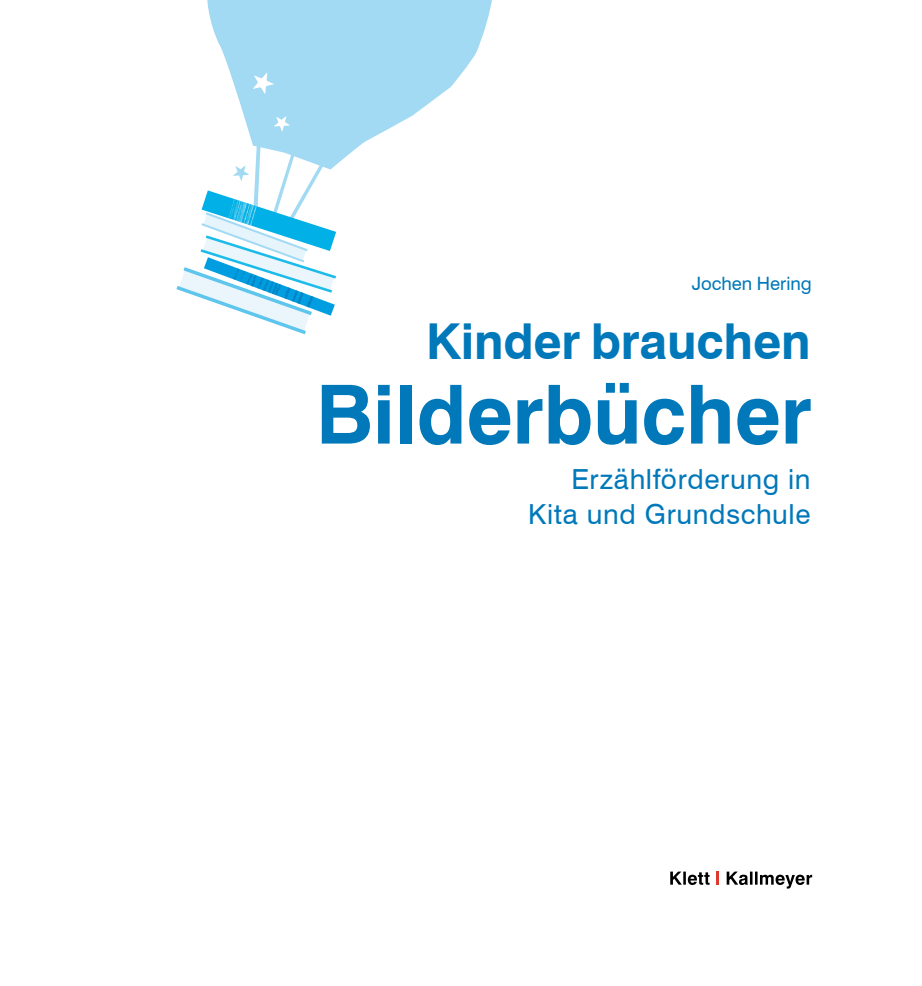
<style>
.page{position:relative;width:922px;height:986px;background:#fff}
.page>*{position:absolute;margin:0;border:0;box-sizing:border-box;transform-origin:0 0}
.t1{font:700 81.6px "Swiss 721 BT";letter-spacing:-.005em;color:#0078b9}
.t2{font:700 49.5px "Swiss 721 BT";letter-spacing:-.005em;color:#0078b9}
.t3{font:27.6px/35.4px "Swiss 721 BT";letter-spacing:.02em;color:#0078b9;text-align:right}
.t4{font:18.45px "Swiss 721 BT";color:#0078b9}
</style>
<div class="page">
<svg style="left:670px;top:871px;width:39px;height:14px"></svg>
<svg style="left:716px;top:871px;width:3px;height:13px"></svg>
<svg style="left:726px;top:871px;width:86px;height:17px"></svg>
<svg style="left:207px;top:0;width:285px;height:165px;fill:#a2daf4"></svg>
<svg style="left:252px;top:72px;width:22px;height:23px"></svg>
<svg style="left:176px;top:116px;width:160px;height:218px"></svg>
<p class="t4" style="left:692px;top:272px;width:122px">Jochen Hering</p>
<h2 class="t2" style="left:426px;top:311px;width:386px">Kinder brauchen</h2>
<h1 class="t1" style="left:316px;top:365px;width:498px">Bilderbücher</h1>
<p class="t3" style="left:528px;top:461px;width:284px">Erzählförderung in<br>Kita und Grundschule</p>
</div>
